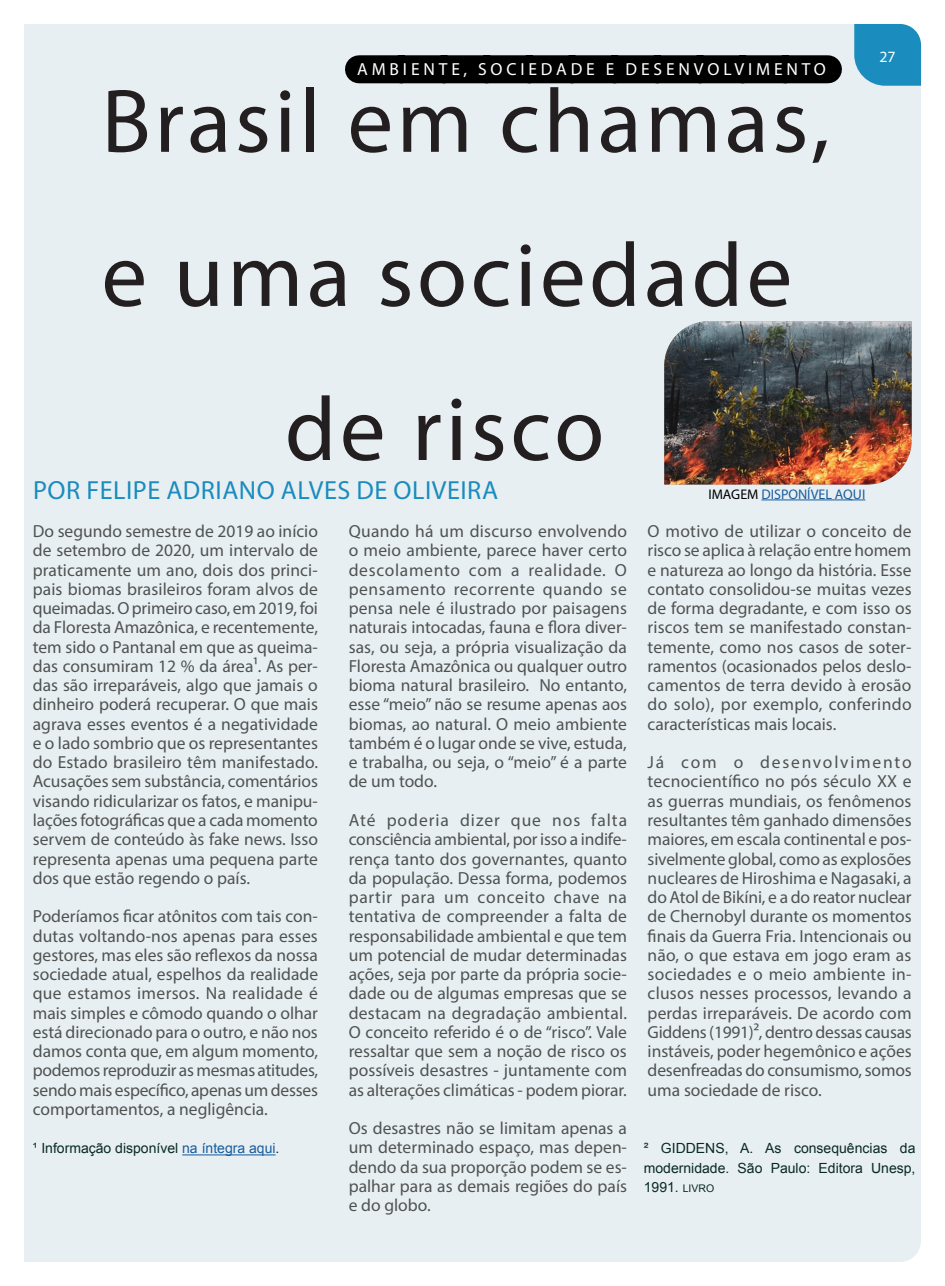
<style>
.page{position:relative;width:945px;height:1286px;background:#fff}
.page>*{position:absolute;margin:0;border:0;box-sizing:border-box;transform-origin:0 0}
.Heading_Master{font:91px "Myriad Pro";letter-spacing:.04em;color:#231f20}
.Intro_heading__2{font:26.25px "Myriad Pro";letter-spacing:.02em;color:#1a8cbd}
.Normal_text__2{font:17.5px/19.2px "Myriad Pro";color:#505252;text-align:justify}
.Header_Master_page_b{font:17.5px "Myriad Pro";letter-spacing:.22em;color:#fff}
.t1{font:15.75px "Myriad Pro";color:#fff}
.Normal_text_small_8p{font:14px/19.2px "Arial";color:#092a24;text-align:justify}
.t2{font:14px "Myriad Pro";color:#175d9e}
.s1{color:#000002}
.s2{color:#175d9e}
.s3{font-size:10.5px}
</style>
<div class="page">
<div style="left:24px;top:24px;width:897px;height:1237px;background:#e8eff2"></div>
<hr style="left:182px;top:1154px;width:94px;height:1px;background:#175d9e">
<img style="left:664px;top:321px;width:248px;height:163px">
<hr style="left:761px;top:499px;width:104px;height:1px;background:#175d9e">
<svg style="left:854px;top:24px;width:67px;height:62px;background:#2b94c1"></svg>
<div style="left:359px;top:55px;width:469px;height:28px;background:#000001"></div>
<p class="Header_Master_page_b" style="left:357px;top:59px;width:470px">AMBIENTE, SOCIEDADE E DESENVOLVIMENTO</p>
<p class="Heading_Master" style="left:102px;top:65px;width:730px">Brasil em chamas,</p>
<p class="Heading_Master" style="left:102px;top:219px;width:692px">e uma sociedade</p>
<p class="t1" style="left:879px;top:47px;width:18px">27</p>
<p class="Heading_Master" style="left:285px;top:373px;width:321px">de risco</p>
<p class="Intro_heading__2" style="left:33px;top:473px;width:467px">POR FELIPE ADRIANO ALVES DE OLIVEIRA</p>
<p class="Normal_text__2" style="left:33px;top:521px;width:287px">Do segundo semestre de 2019 ao início de setembro de 2020, um intervalo de praticamente um ano, dois dos princi&shy;pais biomas brasileiros foram alvos de queimadas. O primeiro caso, em 2019, foi da Floresta Amazônica, e recentemente, tem sido o Pantanal em que as queima&shy;das consumiram 12 % da área¹. As per&shy;das são irreparáveis, algo que jamais o dinheiro poderá recuperar. O que mais agrava esses eventos é a negatividade e o lado sombrio que os representantes do Estado brasileiro têm manifestado.<br>Acusações sem substância, comentários visando ridicularizar os fatos, e manipu&shy;lações fotográficas que a cada momento servem de conteúdo às fake news. Isso representa apenas uma pequena parte dos que estão regendo o país.</p>
<p class="Normal_text__2" style="left:33px;top:906px;width:287px">Poderíamos ficar atônitos com tais con&shy;dutas voltando-nos apenas para esses gestores, mas eles são reflexos da nossa sociedade atual, espelhos da realidade que estamos imersos. Na realidade é mais simples e cômodo quando o olhar está direcionado para o outro, e não nos damos conta que, em algum momento, podemos reproduzir as mesmas atitudes, sendo mais específico, apenas um desses comportamentos, a negligência.</p>
<p class="t2" style="left:708px;top:485px;width:158px"><span class="s1">IMAGEM</span> DISPONÍVEL AQUI</p>
<p class="Normal_text__2" style="left:349px;top:521px;width:280px">Quando há um discurso envolvendo o meio ambiente, parece haver certo descolamento com a realidade. O pensamento recorrente quando se pensa nele é ilustrado por paisagens naturais intocadas, fauna e flora diver&shy;sas, ou seja, a própria visualização da Floresta Amazônica ou qualquer outro bioma natural brasileiro. No entanto, esse “meio” não se resume apenas aos biomas, ao natural. O meio ambiente também é o lugar onde se vive, estuda, e trabalha, ou seja, o “meio” é a parte de um todo.</p>
<p class="Normal_text__2" style="left:349px;top:810px;width:280px">Até poderia dizer que nos falta consciência ambiental, por isso a indife&shy;rença tanto dos governantes, quanto da população. Dessa forma, podemos partir para um conceito chave na tentativa de compreender a falta de responsabilidade ambiental e que tem um potencial de mudar determinadas ações, seja por parte da própria socie&shy;dade ou de algumas empresas que se destacam na degradação ambiental.<br>O conceito referido é o de “risco”. Vale ressaltar que sem a noção de risco os possíveis desastres - juntamente com as alterações climáticas - podem piorar.</p>
<p class="Normal_text__2" style="left:349px;top:1118px;width:280px">Os desastres não se limitam apenas a um determinado espaço, mas depen&shy;dendo da sua proporção podem se es&shy;palhar para as demais regiões do país e do globo.</p>
<p class="Normal_text__2" style="left:648px;top:521px;width:266px">O motivo de utilizar o conceito de risco se aplica à relação entre homem e natureza ao longo da história. Esse contato consolidou-se muitas vezes de forma degradante, e com isso os riscos tem se manifestado constan&shy;temente, como nos casos de soter&shy;ramentos (ocasionados pelos deslo&shy;camentos de terra devido à erosão do solo), por exemplo, conferindo características mais locais.</p>
<p class="Normal_text__2" style="left:648px;top:752px;width:266px">Já com o desenvolvimento tecnocientífico no pós século XX e as guerras mundiais, os fenômenos resultantes têm ganhado dimensões maiores, em escala continental e pos&shy;sivelmente global, como as explosões nucleares de Hiroshima e Nagasaki, a do Atol de Bikíni, e a do reator nuclear de Chernobyl durante os momentos finais da Guerra Fria. Intencionais ou não, o que estava em jogo eram as sociedades e o meio ambiente in&shy;clusos nesses processos, levando a perdas irreparáveis. De acordo com Giddens (1991)², dentro dessas causas instáveis, poder hegemônico e ações desenfreadas do consumismo, somos uma sociedade de risco.</p>
<p class="Normal_text_small_8p" style="left:33px;top:1138px;width:248px">¹ Informação disponível <span class="s2">na íntegra aqui</span>.</p>
<p class="Normal_text_small_8p" style="left:644px;top:1138px;width:273px">² GIDDENS, A. As consequências da modernidade. São Paulo: Editora Unesp, 1991. <span class="s3">LIVRO</span></p>
</div>
